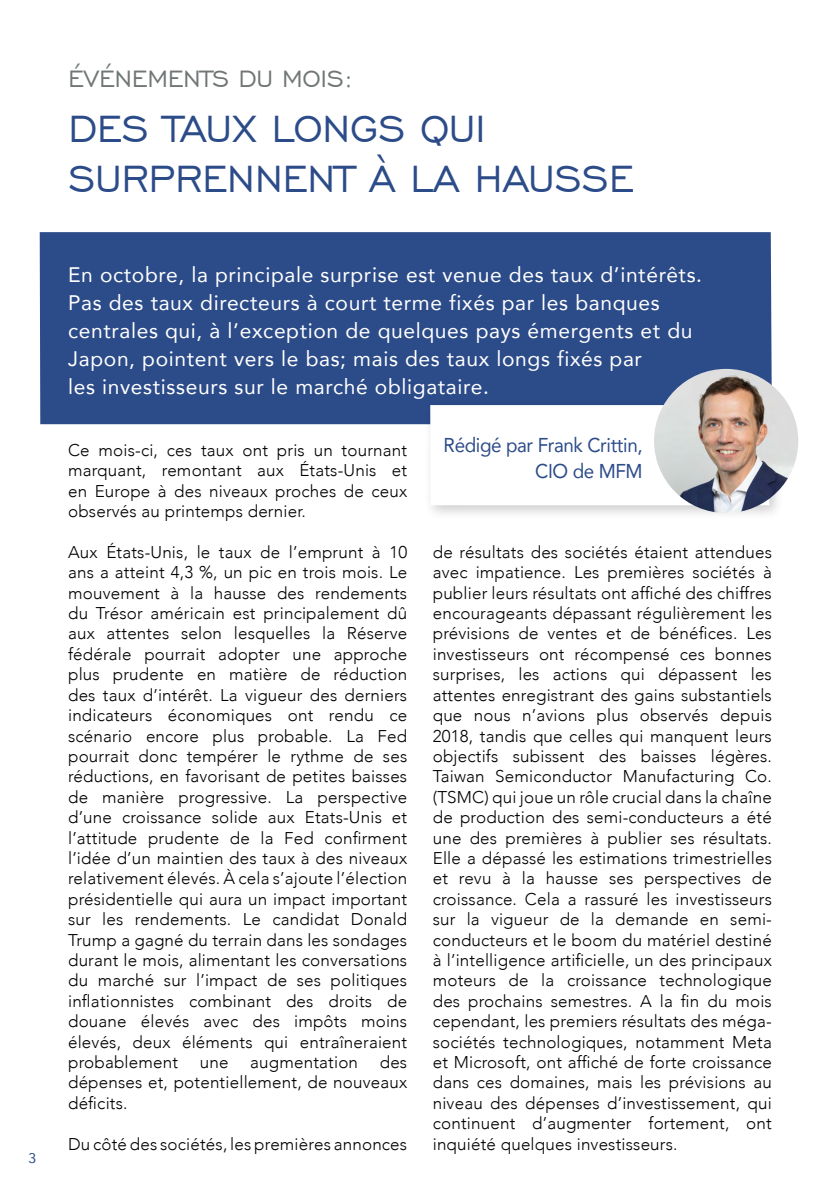
<style>
.page{position:relative;width:840px;height:1191px;background:#fff}
.page>*{position:absolute;margin:0;border:0;box-sizing:border-box;transform-origin:0 0}
.t1{font:48px/50px "Engravers Gothic BT";letter-spacing:-.01em;color:#2c4b89;scale:.96 1}
.t2{font:30px "Engravers Gothic BT";letter-spacing:-.01em;color:#707576;scale:.96 1}
.t3{font:21px/28px "Avenir";letter-spacing:.03em;color:#fff}
.t4{font:20px/26px "Avenir";letter-spacing:-.02em;color:#2c4b89;text-align:right;scale:.94 1}
.t5{font:300 17px/20.4px "Avenir";letter-spacing:.01em;color:#000;text-align:justify}
.t6{font:14px "Avenir";color:#2c4b89}
</style>
<div class="page">
<div style="left:40px;top:232px;width:731px;height:192px;background:#2c4b89"></div>
<div style="left:423px;top:398px;width:360px;height:122px;background:#000;opacity:.2"></div>
<div style="left:430px;top:405px;width:339px;height:100px;background:#fff"></div>
<img style="left:653px;top:369px;width:144px;height:144px;border-radius:72px">
<p class="t6" style="left:28px;top:1146px;width:9px">3</p>
<h2 class="t2" style="left:68px;top:62px;width:298px">ÉVÉNEMENTS DU MOIS:</h2>
<h1 class="t1" style="left:68px;top:103px;width:590px">DES TAUX LONGS QUI<br>SURPRENNENT À LA HAUSSE</h1>
<p class="t3" style="left:68px;top:260px;width:635px">En octobre, la principale surprise est venue des taux d’intérêts.<br>Pas des taux directeurs à court terme fixés par les banques centrales qui, à l’exception de quelques pays émergents et du Japon, pointent vers le bas; mais des taux longs fixés par<br>les investisseurs sur le marché obligataire.</p>
<p class="t4" style="left:443px;top:431px;width:213px">Rédigé par Frank Crittin,<br>CIO de MFM</p>
<p class="t5" style="left:68px;top:440px;width:340px">Ce mois-ci, ces taux ont pris un tournant marquant, remontant aux États-Unis et en Europe à des niveaux proches de ceux observés au printemps dernier.</p>
<p class="t5" style="left:68px;top:542px;width:340px">Aux États-Unis, le taux de l’emprunt à 10 ans a atteint 4,3 %, un pic en trois mois. Le mouvement à la hausse des rendements du Trésor américain est principalement dû aux attentes selon lesquelles la Réserve fédérale pourrait adopter une approche plus prudente en matière de réduction des taux d’intérêt. La vigueur des derniers indicateurs économiques ont rendu ce scénario encore plus probable. La Fed pourrait donc tempérer le rythme de ses réductions, en favorisant de petites baisses de manière progressive. La perspective d’une croissance solide aux Etats-Unis et l’attitude prudente de la Fed confirment l’idée d’un maintien des taux à des niveaux relativement élevés. À cela s’ajoute l’élection présidentielle qui aura un impact important sur les rendements. Le candidat Donald Trump a gagné du terrain dans les sondages durant le mois, alimentant les conversations du marché sur l’impact de ses politiques inflationnistes combinant des droits de douane élevés avec des impôts moins élevés, deux éléments qui entraîneraient probablement</p>
<p class="t5" style="left:432px;top:542px;width:340px">de résultats des sociétés étaient attendues avec impatience. Les premières sociétés à publier leurs résultats ont affiché des chiffres encourageants dépassant régulièrement les prévisions de ventes et de bénéfices. Les investisseurs ont récompensé ces bonnes surprises, les actions qui dépassent les attentes enregistrant des gains substantiels que nous n’avions plus observés depuis 2018, tandis que celles qui manquent leurs objectifs subissent des baisses légères.<br>Taiwan Semiconductor Manufacturing Co. (TSMC) qui joue un rôle crucial dans la chaîne de production des semi-conducteurs a été une des premières à publier ses résultats.<br>Elle a dépassé les estimations trimestrielles et revu à la hausse ses perspectives de croissance. Cela a rassuré les investisseurs sur la vigueur de la demande en semi&shy;conducteurs et le boom du matériel destiné à l’intelligence artificielle, un des principaux moteurs de la croissance technologique des prochains semestres. A la fin du mois cependant, les premiers résultats des méga&shy;sociétés technologiques, notamment Meta et Microsoft, ont affiché de forte croissance dans ces domaines, mais les prévisions au niveau des dépenses d’investissement, qui continuent d’augmenter fortement, ont inquiété quelques investisseurs.</p>
<p class="t5" style="left:68px;top:1052px;width:340px;text-indent:311px">des dépenses et, potentiellement, de nouveaux déficits.</p>
<p class="t5" style="left:68px;top:1133px;width:340px">Du côté des sociétés, les premières annonces</p>
<p class="t5" style="left:200px;top:1052px;width:30px">une</p>
<p class="t5" style="left:250px;top:1052px;width:109px">augmentation</p>
</div>
